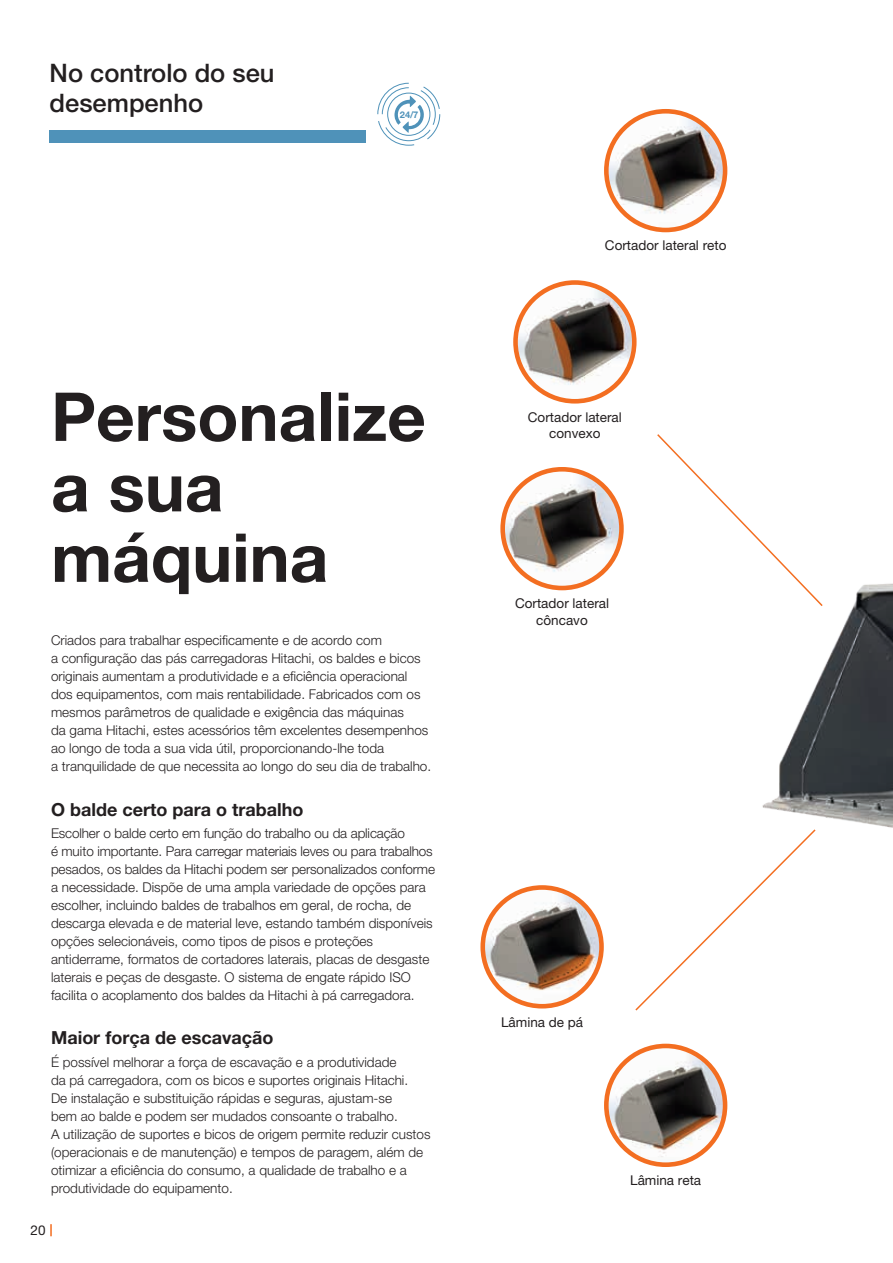
<style>
.page{position:relative;width:893px;height:1263px;background:#fff}
.page>*{position:absolute;margin:0;border:0;box-sizing:border-box;transform-origin:0 0}
.t1{font:700 67.5px/70.5px "Helvetica Neue LT Pro";color:#231f20}
.t2{font:500 25.5px/30px "Helvetica Neue LT Pro";color:#231f20}
.t3{font:700 18px "Helvetica Neue LT Pro";color:#231f20}
.t4{font:300 13.5px/18px "Helvetica Neue LT Pro";color:#231f20}
.t5{font:13.5px/16.5px "Helvetica Neue LT Pro";color:#231f20;text-align:center}
.t6{font:700 9.3px "Helvetica Neue LT Pro";color:#4f92b9}
</style>
<div class="page">
<svg style="left:50px;top:1224px;width:2px;height:12px"></svg>
<img style="left:725px;top:154px;width:168px;height:674px">
<img style="left:607px;top:111px;width:118px;height:119px">
<div style="left:604px;top:109px;width:123px;height:123px;border:5px solid #f36e21;border-radius:50%"></div>
<img style="left:517px;top:282px;width:114px;height:116px">
<div style="left:513px;top:280px;width:124px;height:124px;border:5px solid #f36e21;border-radius:50%"></div>
<img style="left:503px;top:469px;width:118px;height:119px;border-radius:59px">
<div style="left:500px;top:467px;width:124px;height:123px;border:5px solid #f36e21;border-radius:50%"></div>
<img style="left:483px;top:887px;width:118px;height:119px;border-radius:59px">
<div style="left:480px;top:885px;width:124px;height:123px;border:5px solid #f36e21;border-radius:50%"></div>
<img style="left:606px;top:1046px;width:119px;height:119px;border-radius:59px">
<div style="left:604px;top:1044px;width:123px;height:123px;border:5px solid #f36e21;border-radius:50%"></div>
<svg style="left:657px;top:433px;width:167px;height:175px"></svg>
<svg style="left:635px;top:829px;width:181px;height:182px"></svg>
<div style="left:50px;top:130px;width:316px;height:13px;background:#4f92b9"></div>
<svg style="left:377px;top:82px;width:64px;height:64px"></svg>
<h2 class="t2" style="left:50px;top:58px;width:226px">No controlo do seu desempenho</h2>
<p class="t6" style="left:400px;top:108px;width:20px">24/7</p>
<h1 class="t1" style="left:51px;top:380px;width:376px">Personalize a sua máquina</h1>
<p class="t4" style="left:51px;top:631px;width:382px">Criados para trabalhar especificamente e de acordo com<br>a configuração das pás carregadoras Hitachi, os baldes e bicos originais aumentam a produtividade e a eficiência operacional dos equipamentos, com mais rentabilidade. Fabricados com os mesmos parâmetros de qualidade e exigência das máquinas<br>da gama Hitachi, estes acessórios têm excelentes desempenhos ao longo de toda a sua vida útil, proporcionando-lhe toda<br>a tranquilidade de que necessita ao longo do seu dia de trabalho.</p>
<h3 class="t3" style="left:51px;top:798px;width:254px">O balde certo para o trabalho</h3>
<p class="t4" style="left:51px;top:824px;width:385px">Escolher o balde certo em função do trabalho ou da aplicação<br>é muito importante. Para carregar materiais leves ou para trabalhos pesados, os baldes da Hitachi podem ser personalizados conforme a necessidade. Dispõe de uma ampla variedade de opções para escolher, incluindo baldes de trabalhos em geral, de rocha, de descarga elevada e de material leve, estando também disponíveis opções selecionáveis, como tipos de pisos e proteções antiderrame, formatos de cortadores laterais, placas de desgaste laterais e peças de desgaste. O sistema de engate rápido ISO facilita o acoplamento dos baldes da Hitachi à pá carregadora.</p>
<h3 class="t3" style="left:51px;top:1027px;width:224px">Maior força de escavação</h3>
<p class="t4" style="left:51px;top:1053px;width:381px">É possível melhorar a força de escavação e a produtividade<br>da pá carregadora, com os bicos e suportes originais Hitachi.<br>De instalação e substituição rápidas e seguras, ajustam-se<br>bem ao balde e podem ser mudados consoante o trabalho.<br>A utilização de suportes e bicos de origem permite reduzir custos (operacionais e de manutenção) e tempos de paragem, além de otimizar a eficiência do consumo, a qualidade de trabalho e a produtividade do equipamento.</p>
<p class="t5" style="left:31px;top:1222px;width:17px">20</p>
<p class="t5" style="left:605px;top:237px;width:123px">Cortador lateral reto</p>
<p class="t5" style="left:528px;top:409px;width:95px">Cortador lateral convexo</p>
<p class="t5" style="left:515px;top:595px;width:95px">Cortador lateral côncavo</p>
<p class="t5" style="left:501px;top:1013px;width:84px">Lâmina de pá</p>
<p class="t5" style="left:630px;top:1172px;width:73px">Lâmina reta</p>
</div>
